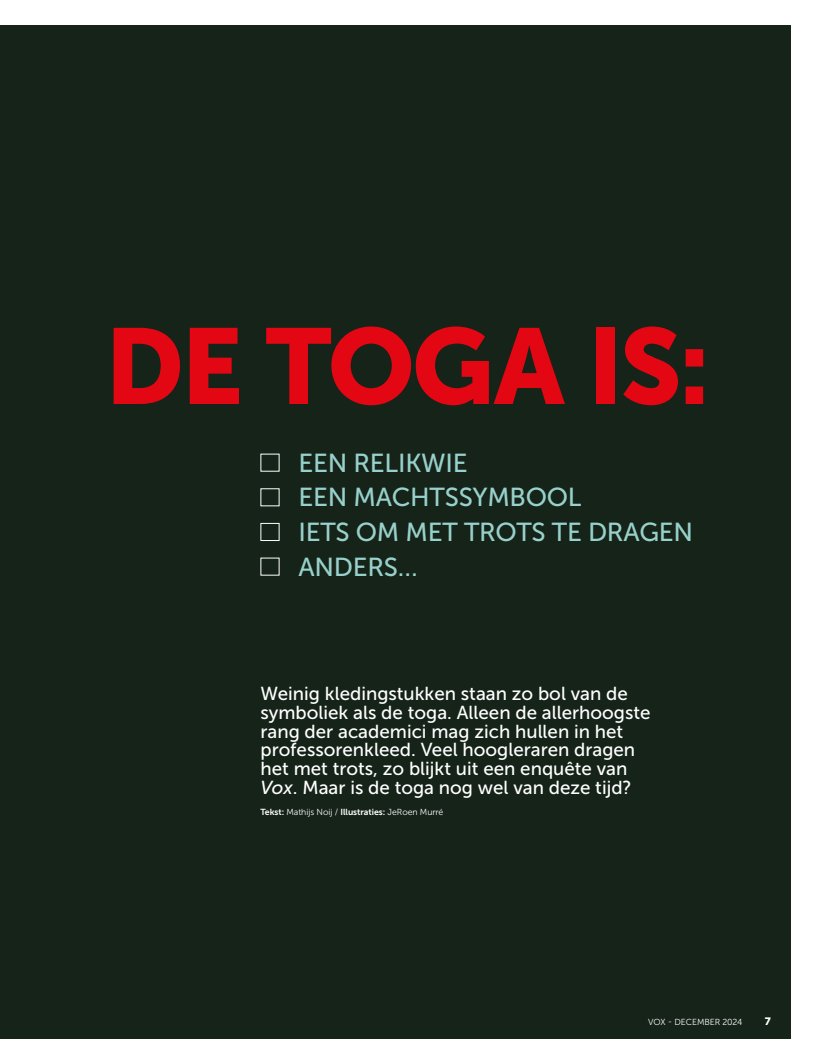
<style>
.page{position:relative;width:815px;height:1063px;background:#fff}
.page>*{position:absolute;margin:0;border:0;box-sizing:border-box;transform-origin:0 0}
.t1{font:106.62px "Museo Sans 900";letter-spacing:-.03em;color:#e30613}
.t2{font:26px/34.6px "Museo Sans 500";letter-spacing:-.01em;color:#98d1cb}
.t3{font:18.75px/18.8px "Museo Sans 500";color:#fff}
.t4{font:10.62px "Museo Sans 900";color:#fff}
.t5{font:8.75px "Museo Sans 300";letter-spacing:-.005em;color:#fff}
.s1{font-style:italic}
.s2{font-family:"Museo Sans 700"}
</style>
<div class="page">
<div style="left:0;top:25px;width:790px;height:1013px;background:#152319"></div>
<svg style="left:260px;top:453px;width:20px;height:19px"></svg>
<svg style="left:260px;top:488px;width:20px;height:19px"></svg>
<svg style="left:260px;top:523px;width:20px;height:18px"></svg>
<svg style="left:260px;top:557px;width:20px;height:19px"></svg>
<h1 class="t1" style="left:105px;top:306px;width:607px">DE TOGA IS:</h1>
<h2 class="t2" style="left:299px;top:446px;width:396px">EEN RELIKWIE<br>EEN MACHTSSYMBOOL<br>IETS OM MET TROTS TE DRAGEN<br>ANDERS…</h2>
<p class="t3" style="left:260px;top:684px;width:392px">Weinig kledingstukken staan zo bol van de symboliek als de toga. Alleen de allerhoogste rang der academici mag zich hullen in het professorenkleed. Veel hoogleraren dragen het met trots, zo blijkt uit een enquête van <span class="s1">Vox</span>. Maar is de toga nog wel van deze tijd?</p>
<p class="t5" style="left:260px;top:807px;width:184px"><span class="s2">Tekst:</span> Mathijs Noij / <span class="s2">Illustraties:</span> JeRoen Murré</p>
<p class="t5" style="left:648px;top:1017px;width:96px">VOX - DECEMBER 2024</p>
<p class="t4" style="left:765px;top:1015px;width:8px">7</p>
</div>
